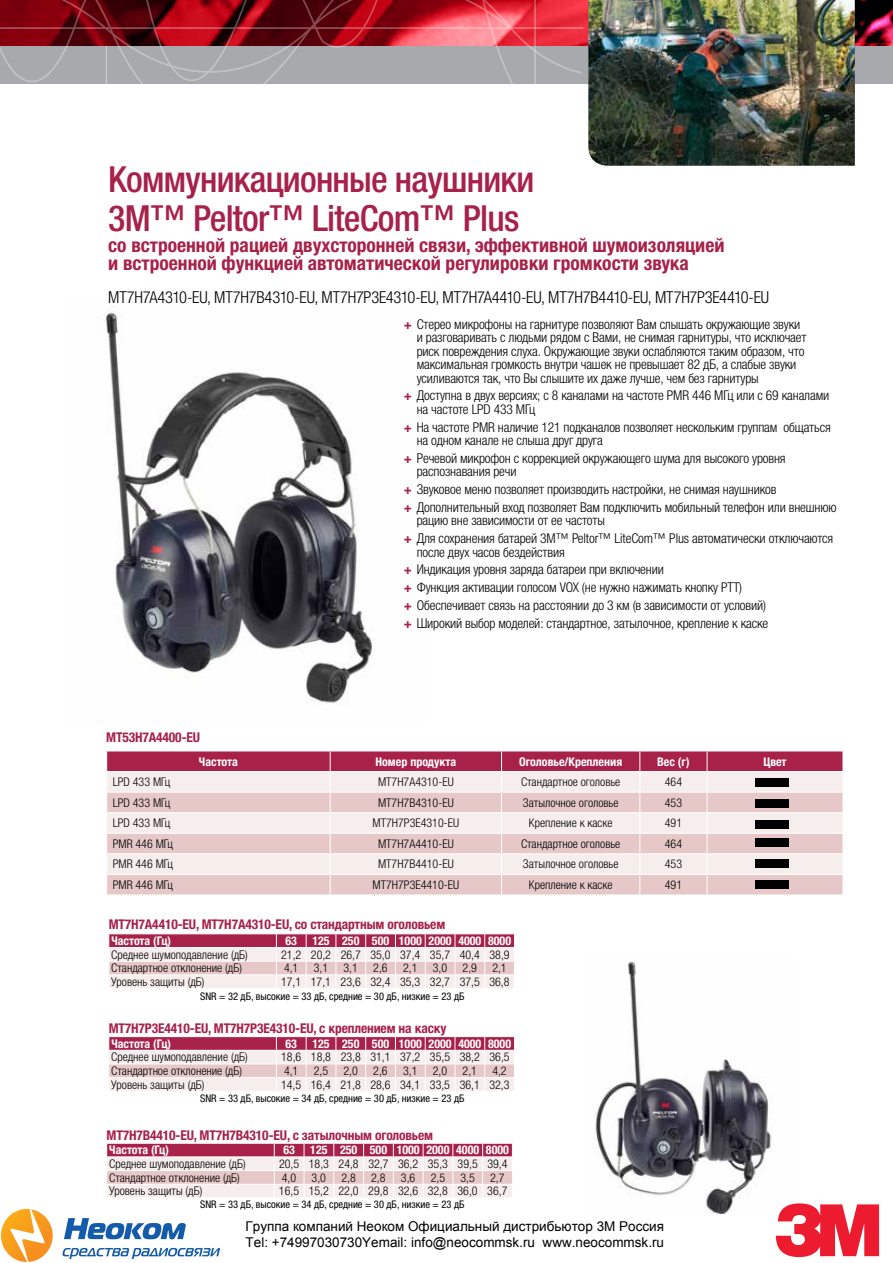
<style>
.page{position:relative;width:893px;height:1263px;background:#fff}
.page>*{position:absolute;margin:0;border:0;box-sizing:border-box;transform-origin:0 0}
.t1{font:500 condensed 36px/39.3px "Helvetica Neue LTW1 G";letter-spacing:-.02em;color:#a72149}
.t2{font:700 condensed 19.5px/18px "Helvetica Neue LTW1 G";color:#a72149}
.t3{font:300 condensed 16.5px "Helvetica Neue LTW1 G";letter-spacing:-.015em;color:#000}
.t4{font:300 condensed 13.5px/13.5px "Helvetica Neue LTW1 G";letter-spacing:-.01em;color:#000}
.t5{font:700 condensed 13.5px "Helvetica Neue LTW1 G";letter-spacing:-.01em;color:#a72149}
.t6{font:13.5px/16.2px "Arial";color:#000}
.t7{font:300 condensed 12px "Helvetica Neue LTW1 G";color:#000}
.t8{font:700 condensed 12px "Helvetica Neue LTW1 G";color:#fff}
.t9{font:condensed 10.5px "Helvetica Neue LTW1 G";color:#000}
.s1{font-weight:700;color:#a72149}
</style>
<div class="page">
<svg style="left:0;top:0;width:583px;height:84px;background:#a15b63"></svg>
<img style="left:595px;top:961px;width:176px;height:252px">
<img style="left:101px;top:307px;width:274px;height:398px">
<svg style="left:108px;top:933px;width:407px;height:55px;background:#e1b8c0"></svg>
<svg style="left:108px;top:1036px;width:407px;height:55px;background:#e1b8c0"></svg>
<svg style="left:106px;top:1143px;width:407px;height:54px;background:#e0b8c0"></svg>
<svg style="left:106px;top:751px;width:737px;height:143px;background:#e4c3c7"></svg>
<div style="left:755px;top:778px;width:34px;height:9px;background:#000"></div>
<div style="left:755px;top:838px;width:34px;height:9px;background:#000"></div>
<div style="left:755px;top:799px;width:34px;height:9px;background:#000"></div>
<div style="left:755px;top:859px;width:34px;height:9px;background:#000"></div>
<div style="left:755px;top:820px;width:34px;height:9px;background:#000"></div>
<div style="left:755px;top:880px;width:34px;height:9px;background:#000"></div>
<svg style="left:855px;top:0;width:38px;height:84px;background:#795460"></svg>
<img style="left:588px;top:0;width:267px;height:166px">
<img style="left:2px;top:1210px;width:218px;height:51px">
<svg style="left:775px;top:1203px;width:104px;height:54px"></svg>
<h1 class="t1" style="left:108px;top:159px;width:428px">Коммуникационные наушники<br>3M™ Peltor™ LiteCom™ Plus</h1>
<h2 class="t2" style="left:108px;top:236px;width:618px">со встроенной рацией двухсторонней связи, эффективной шумоизоляцией и встроенной функцией автоматической регулировки громкости звука</h2>
<p class="t3" style="left:108px;top:287px;width:662px">МТ7Н7А4310-EU, МТ7Н7В4310-EU, МТ7Н7Р3Е4310-EU, МТ7Н7А4410-EU, МТ7Н7В4410-EU, МТ7Н7Р3Е4410-EU</p>
<p class="t5" style="left:106px;top:729px;width:95px">МТ53Н7А4400-EU</p>
<p class="t4" style="left:417px;top:317px;width:391px;text-indent:-13px"><span class="s1">+</span> Стерео микрофоны на гарнитуре позволяют Вам слышать окружающие звуки и разговаривать с людьми рядом с Вами, не снимая гарнитуры, что исключает риск повреждения слуха. Окружающие звуки ослабляются таким образом, что максимальная громкость внутри чашек не превышает 82 дБ, а слабые звуки усиливаются так, что Вы слышите их даже лучше, чем без гарнитуры</p>
<p class="t4" style="left:417px;top:389px;width:414px;text-indent:-13px"><span class="s1">+</span> Доступна в двух версиях; с 8 каналами на частоте PMR 446 МГц или с 69 каналами на частоте LPD 433 МГц</p>
<p class="t4" style="left:417px;top:420px;width:416px;text-indent:-13px"><span class="s1">+</span> На частоте PMR наличие 121 подканалов позволяет нескольким группам общаться на одном канале не слыша друг друга</p>
<p class="t4" style="left:417px;top:451px;width:370px;text-indent:-13px"><span class="s1">+</span> Речевой микрофон с коррекцией окружающего шума для высокого уровня распознавания речи</p>
<p class="t4" style="left:404px;top:481px;width:434px;line-height:17.7px"><span class="s1">+</span> Звуковое меню позволяет производить настройки, не снимая наушников<br><span class="s1">+</span> Дополнительный вход позволяет Вам подключить мобильный телефон или внешнюю</p>
<p class="t4" style="left:404px;top:512px;width:431px;line-height:17.7px;text-indent:13px">рацию вне зависимости от ее частоты<br><span class="s1">+</span> Для сохранения батарей 3M™ Peltor™ LiteCom™ Plus автоматически отключаются</p>
<p class="t4" style="left:404px;top:543px;width:366px;line-height:17.7px;text-indent:13px">после двух часов бездействия<br><span class="s1">+</span> Индикация уровня заряда батареи при включении<br><span class="s1">+</span> Функция активации голосом VOX (не нужно нажимать кнопку РТТ)<br><span class="s1">+</span> Обеспечивает связь на расстоянии до 3 км (в зависимости от условий) <span class="s1">+</span> Широкий выбор моделей: стандартное, затылочное, крепление к каске</p>
<p class="t8" style="left:199px;top:754px;width:40px">Частота</p>
<p class="t8" style="left:376px;top:754px;width:82px">Номер продукта</p>
<p class="t8" style="left:519px;top:754px;width:105px">Оголовье/Крепления</p>
<p class="t8" style="left:657px;top:754px;width:34px">Вес (г)</p>
<p class="t8" style="left:763px;top:754px;width:25px">Цвет</p>
<p class="t7" style="left:113px;top:775px;width:59px">LPD 433 МГц</p>
<p class="t7" style="left:378px;top:775px;width:77px">МТ7Н7А4310-EU</p>
<p class="t7" style="left:521px;top:775px;width:101px">Стандартное оголовье</p>
<p class="t7" style="left:665px;top:775px;width:19px">464</p>
<p class="t7" style="left:113px;top:795px;width:59px">LPD 433 МГц</p>
<p class="t7" style="left:378px;top:795px;width:77px">МТ7Н7В4310-EU</p>
<p class="t7" style="left:523px;top:795px;width:97px">Затылочное оголовье</p>
<p class="t7" style="left:665px;top:795px;width:19px">453</p>
<p class="t7" style="left:113px;top:816px;width:59px">LPD 433 МГц</p>
<p class="t7" style="left:373px;top:816px;width:88px">МТ7Н7Р3Е4310-EU</p>
<p class="t7" style="left:529px;top:816px;width:85px">Крепление к каске</p>
<p class="t7" style="left:665px;top:816px;width:19px">491</p>
<p class="t7" style="left:113px;top:836px;width:62px">PMR 446 МГц</p>
<p class="t7" style="left:378px;top:836px;width:77px">МТ7Н7А4410-EU</p>
<p class="t7" style="left:521px;top:836px;width:101px">Стандартное оголовье</p>
<p class="t7" style="left:665px;top:836px;width:19px">464</p>
<p class="t7" style="left:113px;top:857px;width:62px">PMR 446 МГц</p>
<p class="t7" style="left:378px;top:857px;width:77px">МТ7Н7В4410-EU</p>
<p class="t7" style="left:523px;top:857px;width:97px">Затылочное оголовье</p>
<p class="t7" style="left:665px;top:857px;width:19px">453</p>
<p class="t7" style="left:113px;top:878px;width:62px">PMR 446 МГц</p>
<p class="t7" style="left:373px;top:878px;width:88px">МТ7Н7Р3Е4410-EU</p>
<p class="t7" style="left:529px;top:878px;width:85px">Крепление к каске</p>
<p class="t7" style="left:665px;top:878px;width:19px">491</p>
<p class="t5" style="left:109px;top:916px;width:338px">МТ7Н7А4410-EU, МТ7Н7А4310-EU, со стандартным оголовьем</p>
<p class="t8" style="left:111px;top:933px;width:61px">Частота (Гц)</p>
<p class="t8" style="left:285px;top:933px;width:13px">63</p>
<p class="t8" style="left:312px;top:933px;width:200px">125 250 500 1000 2000 4000 8000</p>
<p class="t7" style="left:111px;top:947px;width:138px">Среднее шумоподавление (дБ)</p>
<p class="t7" style="left:281px;top:947px;width:230px">21,2 20,2 26,7 35,0 37,4 35,7 40,4 38,9</p>
<p class="t7" style="left:111px;top:961px;width:132px">Стандартное отклонение (дБ)</p>
<p class="t7" style="left:284px;top:961px;width:16px">4,1</p>
<p class="t7" style="left:314px;top:961px;width:16px">3,1</p>
<p class="t7" style="left:344px;top:961px;width:16px">3,1</p>
<p class="t7" style="left:373px;top:961px;width:16px">2,6</p>
<p class="t7" style="left:403px;top:961px;width:16px">2,1</p>
<p class="t7" style="left:433px;top:961px;width:16px">3,0</p>
<p class="t7" style="left:463px;top:961px;width:16px">2,9</p>
<p class="t7" style="left:492px;top:961px;width:16px">2,1</p>
<p class="t7" style="left:111px;top:975px;width:95px">Уровень защиты (дБ)</p>
<p class="t7" style="left:281px;top:975px;width:230px">17,1 17,1 23,6 32,4 35,3 32,7 37,5 36,8</p>
<p class="t9" style="left:200px;top:990px;width:266px">SNR = 32 дБ, высокие = 33 дБ, средние = 30 дБ, низкие = 23 дБ</p>
<p class="t5" style="left:109px;top:1020px;width:339px">МТ7Н7Р3Е4410-EU, МТ7Н7Р3Е4310-EU, с креплением на каску</p>
<p class="t8" style="left:111px;top:1036px;width:61px">Частота (Гц)</p>
<p class="t8" style="left:285px;top:1036px;width:13px">63</p>
<p class="t8" style="left:312px;top:1036px;width:200px">125 250 500 1000 2000 4000 8000</p>
<p class="t7" style="left:111px;top:1050px;width:138px">Среднее шумоподавление (дБ)</p>
<p class="t7" style="left:281px;top:1050px;width:230px">18,6 18,8 23,8 31,1 37,2 35,5 38,2 36,5</p>
<p class="t7" style="left:111px;top:1064px;width:132px">Стандартное отклонение (дБ)</p>
<p class="t7" style="left:284px;top:1064px;width:16px">4,1</p>
<p class="t7" style="left:314px;top:1064px;width:16px">2,5</p>
<p class="t7" style="left:344px;top:1064px;width:16px">2,0</p>
<p class="t7" style="left:373px;top:1064px;width:16px">2,6</p>
<p class="t7" style="left:403px;top:1064px;width:16px">3,1</p>
<p class="t7" style="left:433px;top:1064px;width:16px">2,0</p>
<p class="t7" style="left:463px;top:1064px;width:16px">2,1</p>
<p class="t7" style="left:492px;top:1064px;width:16px">4,2</p>
<p class="t7" style="left:111px;top:1077px;width:95px">Уровень защиты (дБ)</p>
<p class="t7" style="left:281px;top:1077px;width:230px">14,5 16,4 21,8 28,6 34,1 33,5 36,1 32,3</p>
<p class="t9" style="left:200px;top:1092px;width:266px">SNR = 33 дБ, высокие = 34 дБ, средние = 30 дБ, низкие = 23 дБ</p>
<p class="t5" style="left:107px;top:1127px;width:328px">МТ7Н7В4410-EU, МТ7Н7В4310-EU, с затылочным оголовьем</p>
<p class="t8" style="left:109px;top:1143px;width:61px">Частота (Гц)</p>
<p class="t8" style="left:283px;top:1143px;width:13px">63</p>
<p class="t8" style="left:310px;top:1143px;width:200px">125 250 500 1000 2000 4000 8000</p>
<p class="t7" style="left:109px;top:1157px;width:138px">Среднее шумоподавление (дБ)</p>
<p class="t7" style="left:279px;top:1157px;width:230px">20,5 18,3 24,8 32,7 36,2 35,3 39,5 39,4</p>
<p class="t7" style="left:109px;top:1170px;width:132px">Стандартное отклонение (дБ)</p>
<p class="t7" style="left:282px;top:1170px;width:16px">4,0</p>
<p class="t7" style="left:312px;top:1170px;width:16px">3,0</p>
<p class="t7" style="left:341px;top:1170px;width:16px">2,8</p>
<p class="t7" style="left:371px;top:1170px;width:16px">2,8</p>
<p class="t7" style="left:401px;top:1170px;width:16px">3,6</p>
<p class="t7" style="left:431px;top:1170px;width:16px">2,5</p>
<p class="t7" style="left:460px;top:1170px;width:16px">3,5</p>
<p class="t7" style="left:490px;top:1170px;width:16px">2,7</p>
<p class="t7" style="left:109px;top:1184px;width:95px">Уровень защиты (дБ)</p>
<p class="t7" style="left:279px;top:1184px;width:230px">16,5 15,2 22,0 29,8 32,6 32,8 36,0 36,7</p>
<p class="t9" style="left:200px;top:1198px;width:266px">SNR = 33 дБ, высокие = 34 дБ, средние = 30 дБ, низкие = 23 дБ</p>
<p class="t6" style="left:246px;top:1218px;width:420px">Группа компаний Неоком Официальный дистрибьютор 3М Россия<br>Tel: +74997030730Yemail: info@neocommsk.ru www.neocommsk.ru</p>
</div>
